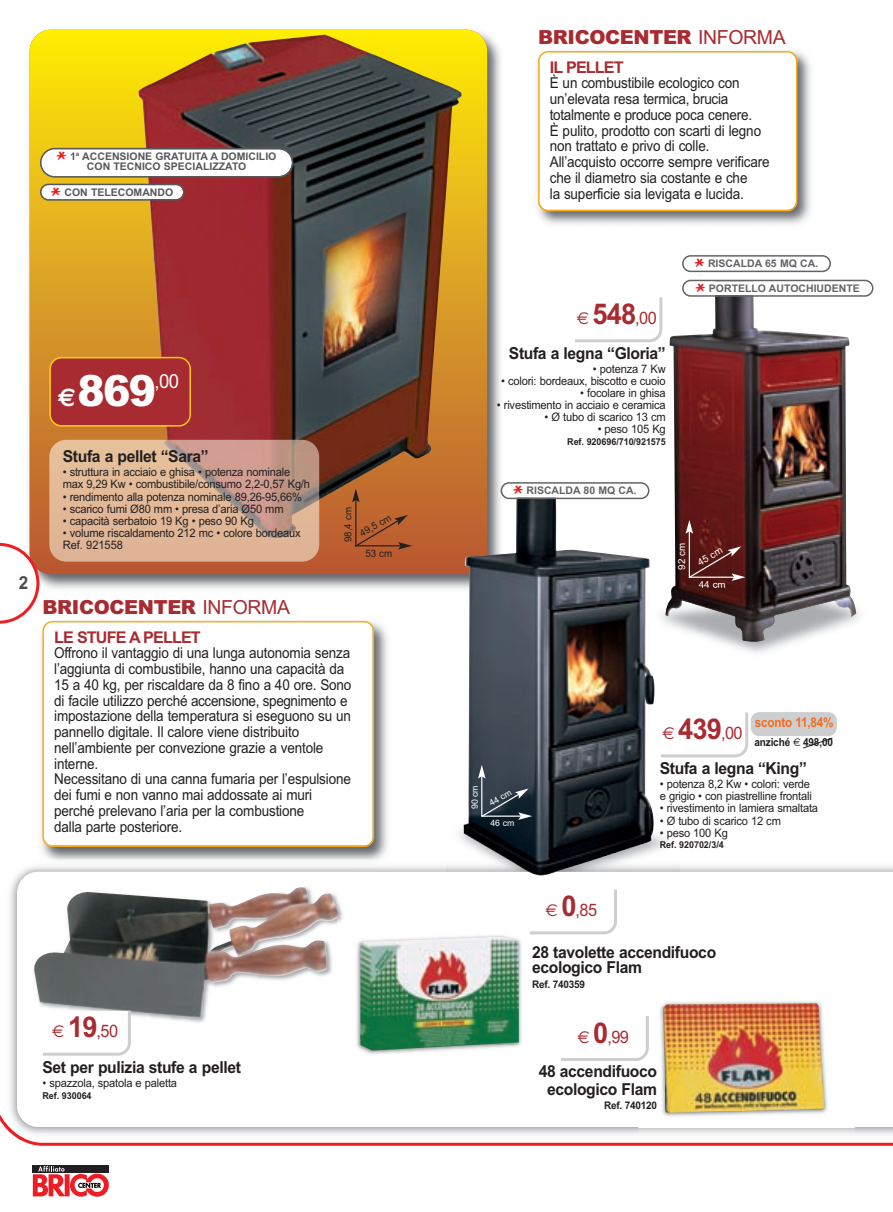
<style>
.page{position:relative;width:893px;height:1212px;background:#fff}
.page>*{position:absolute;margin:0;border:0;box-sizing:border-box;transform-origin:0 0}
.t1{font:900 43.05px "Arial";color:#fff;scale:.95 1}
.t2{font:700 28.65px "Arial";letter-spacing:-.035em;color:#a72b30;scale:.95 1}
.t3{font:900 19.35px "Arial";letter-spacing:-.02em;color:#a72b30}
.t4{font:700 18px "Arial";color:#4b4c4d;scale:.95 1}
.t5{font:17.25px "Arial";color:#a72b30;scale:.95 1}
.t6{font:700 16.5px/15.6px "Arial";letter-spacing:-.02em;color:#231f20;scale:.95 1}
.t7{font:700 16.2px "Arial";letter-spacing:-.055em;color:#a72b30}
.t8{font:15px/15.8px "Arial";letter-spacing:-.01em;color:#231f20;scale:.9 1}
.t9{font:700 13.5px "Arial";letter-spacing:-.015em;color:#f36e21;scale:.87 1}
.t10{font:11.7px/12px "Arial";letter-spacing:-.015em;color:#231f20;scale:.95 1}
.t11{font:700 11.1px "Arial";letter-spacing:-.015em;color:#231f20;scale:.9 1}
.t12{font:10.5px/10.5px "Arial Bold MT OTF";color:#57585a;text-align:center}
.t13{font:10.5px "Arial Bold MT OTF";color:#636366}
.t14{font:700 10.5px "Arial";letter-spacing:-.02em;color:#231f20;scale:.95 1}
.t15{font:10.35px "Arial";color:#231f20;scale:.94 1}
.t16{font:9.75px "Arial";color:#231f20}
.t17{font:9.75px "Arial";color:#fff}
.t18{font:700 9.45px "Arial";letter-spacing:-.005em;color:#231f20;scale:.95 1}
.t19{font:8.7px "Arial";color:#fff}
.s1{font-family:"Asterisco Confo";color:#ee1d23}
.s2{font-family:"Euro Sans";font-weight:700;font-size:25.5px}
.s3{font-weight:400}
.s4{font-family:"Euro Sans"}
.s5{font-weight:700;font-size:28.65px}
.s6{font-family:"Euro Sans";font-weight:400;font-size:17.25px}
.s7{font-weight:400;font-size:17.25px}
.s8{font-family:"Euro Sans";font-weight:400}
</style>
<div class="page">
<img style="left:0;top:29px;width:893px;height:1168px">
<p class="t12" style="left:57px;top:151px;width:221px"><span class="s1">*</span> 1<sup>a</sup> ACCENSIONE GRATUITA A DOMICILIO<br>CON TECNICO SPECIALIZZATO</p>
<p class="t12" style="left:51px;top:187px;width:123px"><span class="s1">*</span> CON TELECOMANDO</p>
<h1 class="t1" style="left:58px;top:366px;width:129px"><span class="s2">€</span>869<sup>,00</sup></h1>
<p class="t4" style="left:19px;top:573px;width:12px">2</p>
<p class="t6" style="left:63px;top:449px;width:155px">Stufa a pellet “Sara”</p>
<p class="t10" style="left:63px;top:466px;width:262px">• struttura in acciaio e ghisa • potenza nominale max 9,29 Kw • combustibile/consumo 2,2-0,57 Kg/h</p>
<p class="t10" style="left:63px;top:490px;width:253px">• rendimento alla potenza nominale 89,26-95,66%</p>
<p class="t10" style="left:63px;top:502px;width:234px">• scarico fumi Ø80 mm • presa d’aria Ø50 mm</p>
<p class="t10" style="left:63px;top:514px;width:203px">• capacità serbatoio 19 Kg • peso 90 Kg</p>
<p class="t10" style="left:63px;top:526px;width:252px">• volume riscaldamento 212 mc • colore bordeaux<br>Ref. 921558</p>
<p class="t16" style="left:342px;top:542px;width:36px;rotate:-90deg">98,4 cm</p>
<p class="t16" style="left:357px;top:529px;width:36px;rotate:-30deg">49,5 cm</p>
<p class="t15" style="left:365px;top:547px;width:30px">53 cm</p>
<p class="t3" style="left:42px;top:596px;width:249px">BRICOCENTER <span class="s3">INFORMA</span></p>
<p class="t7" style="left:54px;top:627px;width:148px">LE STUFE A PELLET</p>
<p class="t8" style="left:54px;top:645px;width:332px">Offrono il vantaggio di una lunga autonomia senza l’aggiunta di combustibile, hanno una capacità da 15 a 40 kg, per riscaldare da 8 fino a 40 ore. Sono di facile utilizzo perché accensione, spegnimento e impostazione della temperatura si eseguono su un pannello digitale. Il calore viene distribuito nell’ambiente per convezione grazie a ventole interne.<br>Necessitano di una canna fumaria per l’espulsione dei fumi e non vanno mai addossate ai muri perché prelevano l’aria per la combustione<br>dalla parte posteriore.</p>
<p class="t5" style="left:52px;top:1021px;width:71px"><span class="s4">€</span> <span class="s5">19</span>,50</p>
<p class="t6" style="left:42px;top:1059px;width:210px">Set per pulizia stufe a pellet</p>
<p class="t10" style="left:42px;top:1076px;width:143px">• spazzola, spatola e paletta</p>
<p class="t18" style="left:42px;top:1090px;width:53px">Ref. 930064</p>
<p class="t3" style="left:538px;top:26px;width:249px">BRICOCENTER <span class="s3">INFORMA</span></p>
<p class="t7" style="left:550px;top:58px;width:75px">IL PELLET</p>
<p class="t8" style="left:550px;top:75px;width:246px">È un combustibile ecologico con un’elevata resa termica, brucia totalmente e produce poca cenere.<br>È pulito, prodotto con scarti di legno non trattato e privo di colle.<br>All’acquisto occorre sempre verificare che il diametro sia costante e che<br>la superficie sia levigata e lucida.</p>
<p class="t13" style="left:695px;top:257px;width:125px"><span class="s1">*</span> RISCALDA 65 MQ CA.</p>
<h2 class="t2" style="left:577px;top:297px;width:86px"><span class="s6">€</span> 548<span class="s7">,00</span></h2>
<p class="t6" style="left:509px;top:346px;width:167px">Stufa a legna “Gloria”</p>
<p class="t10" style="left:593px;top:363px;width:78px">• potenza 7 Kw</p>
<p class="t10" style="left:501px;top:375px;width:175px">• colori: bordeaux, biscotto e cuoio</p>
<p class="t10" style="left:580px;top:387px;width:91px">• focolare in ghisa</p>
<p class="t10" style="left:497px;top:399px;width:179px">• rivestimento in acciaio e ceramica</p>
<p class="t10" style="left:544px;top:411px;width:129px">• Ø tubo di scarico 13 cm</p>
<p class="t10" style="left:598px;top:423px;width:73px">• peso 105 Kg</p>
<p class="t18" style="left:567px;top:436px;width:105px">Ref. 920696/710/921575</p>
<p class="t13" style="left:513px;top:484px;width:125px"><span class="s1">*</span> RISCALDA 80 MQ CA.</p>
<p class="t13" style="left:696px;top:282px;width:165px"><span class="s1">*</span> PORTELLO AUTOCHIUDENTE</p>
<p class="t17" style="left:676px;top:569px;width:28px;rotate:-90deg">92 cm</p>
<p class="t17" style="left:696px;top:558px;width:28px;rotate:-30deg">45 cm</p>
<p class="t17" style="left:699px;top:579px;width:28px">44 cm</p>
<p class="t19" style="left:470px;top:809px;width:26px;rotate:-90deg">90 cm</p>
<p class="t19" style="left:487px;top:799px;width:26px;rotate:-30deg">44 cm</p>
<p class="t19" style="left:490px;top:817px;width:26px">46 cm</p>
<h2 class="t2" style="left:662px;top:712px;width:86px"><span class="s6">€</span> 439<span class="s7">,00</span></h2>
<p class="t9" style="left:755px;top:714px;width:92px">sconto 11,84%</p>
<p class="t11" style="left:754px;top:735px;width:89px">anziché <span class="s8">€</span> 498,00</p>
<p class="t6" style="left:660px;top:761px;width:156px">Stufa a legna “King”</p>
<p class="t10" style="left:660px;top:778px;width:162px">• potenza 8,2 Kw • colori: verde e grigio • con piastrelline frontali</p>
<p class="t10" style="left:660px;top:802px;width:168px">• rivestimento in lamiera smaltata</p>
<p class="t10" style="left:660px;top:814px;width:129px">• Ø tubo di scarico 12 cm</p>
<p class="t10" style="left:660px;top:826px;width:73px">• peso 100 Kg</p>
<p class="t18" style="left:660px;top:839px;width:69px">Ref. 920702/3/4</p>
<p class="t5" style="left:545px;top:900px;width:56px"><span class="s4">€</span> <span class="s5">0</span>,85</p>
<p class="t6" style="left:532px;top:944px;width:195px">28 tavolette accendifuoco ecologico Flam</p>
<p class="t14" style="left:532px;top:978px;width:57px">Ref. 740359</p>
<p class="t5" style="left:577px;top:1026px;width:56px"><span class="s4">€</span> <span class="s5">0</span>,99</p>
<p class="t6" style="left:539px;top:1062px;width:126px;line-height:18px;text-align:center">48 accendifuoco ecologico Flam</p>
<p class="t14" style="left:604px;top:1099px;width:57px">Ref. 740120</p>
</div>
